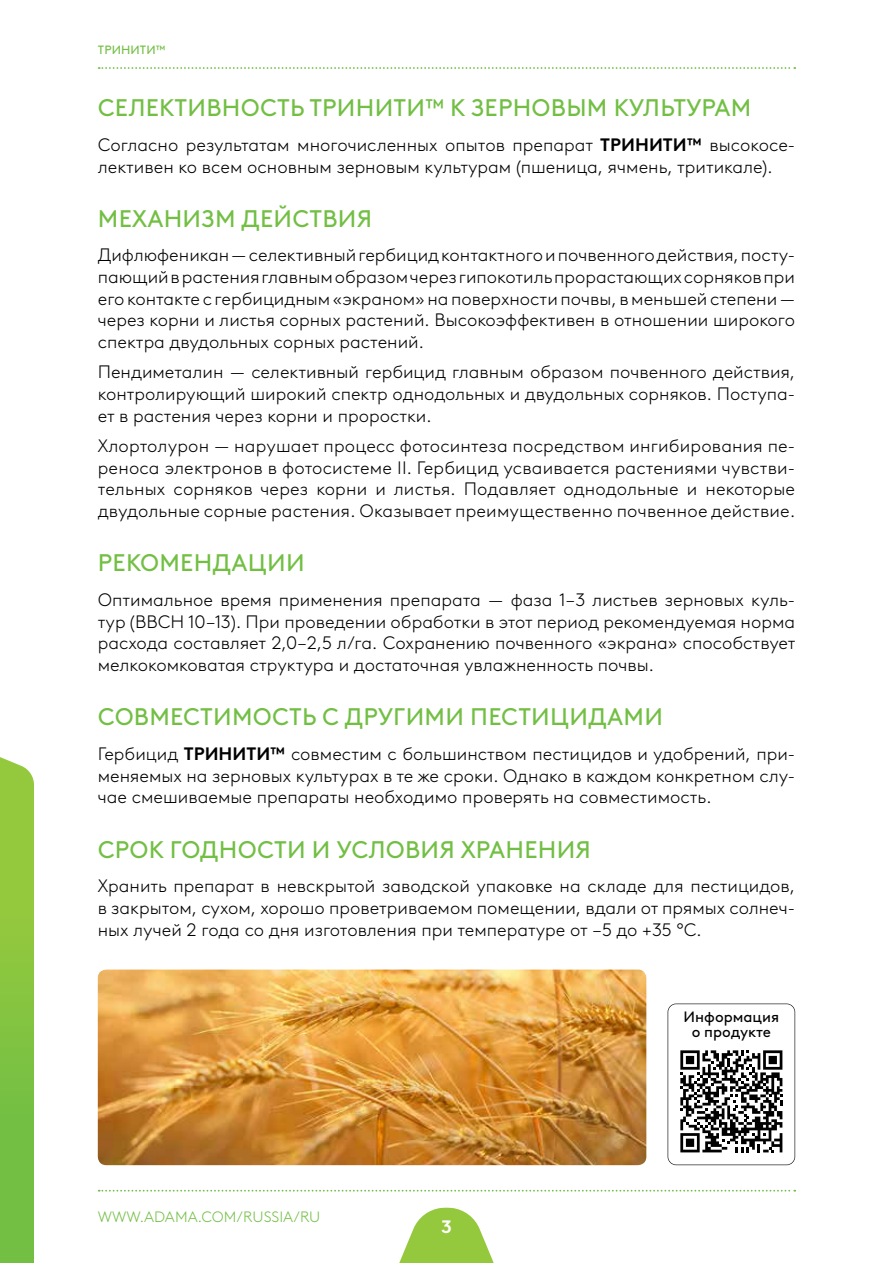
<style>
.page{position:relative;width:893px;height:1263px;background:#fff}
.page>*{position:absolute;margin:0;border:0;box-sizing:border-box;transform-origin:0 0}
.t1{font:24px "Brown LL Pan";letter-spacing:.01em;color:#72bf44}
.t2{font:300 18px/21.8px "Brown LL Pan";color:#000;text-align:justify}
.t3{font:700 18px "Brown LL Pan";color:#fff}
.t4{font:300 15px "Brown LL Pan";color:#72bf44}
.t5{font:15px/15px "Brown LL Pan";color:#000;text-align:center}
.t6{font:12px "Brown LL Pan";color:#72bf44}
.s1{font-weight:700}
</style>
<div class="page">
<svg style="left:668px;top:1003px;width:127px;height:162px"></svg>
<img style="left:98px;top:969px;width:548px;height:196px">
<svg style="left:0;top:757px;width:34px;height:506px;background:#85c443"></svg>
<svg style="left:399px;top:1208px;width:95px;height:55px"></svg>
<svg style="left:99px;top:1190px;width:696px;height:1px"></svg>
<svg style="left:99px;top:67px;width:696px;height:2px"></svg>
<p class="t6" style="left:98px;top:41px;width:69px">Трин ити™</p>
<h1 class="t1" style="left:98px;top:90px;width:63px">СЕЛЕКТИ</h1>
<h1 class="t1" style="left:206px;top:90px;width:119px">ВНОСТЬ ТРИ</h1>
<h1 class="t1" style="left:356px;top:90px;width:36px">НИТИ</h1>
<h1 class="t1" style="left:425px;top:90px;width:328px">™ К ЗЕРНОВЫМ КУЛЬТУРАМ</h1>
<p class="t2" style="left:98px;top:133px;width:526px">Согласно результатам многочисленных опытов препарат <span class="s1">ТРИНИ</span></p>
<p class="t2" style="left:98px;top:133px;width:699px;text-indent:565px"><span class="s1">ТИ™</span> высокосе&shy;лективен ко всем основным зерновым культурам (пшеница, ячмень, тритикале).</p>
<h1 class="t1" style="left:98px;top:201px;width:276px">МЕХАНИЗМ ДЕЙСТВИЯ</h1>
<p class="t2" style="left:98px;top:243px;width:699px">Дифлюфеникан — селективный гербицид контактного и почвенного действия, посту&shy;пающий в растения главным образом через гипокотиль прорастающих сорняков при его контакте с гербицидным «экраном» на поверхности почвы, в меньшей степени — через корни и листья сорных растений. Высокоэффективен в отношении широкого спектра двудольных сорных растений.</p>
<p class="t2" style="left:98px;top:360px;width:699px">Пендиметалин — селективный гербицид главным образом почвенного действия, контролирующий широкий спектр однодольных и двудольных сорняков. Поступа&shy;ет в растения через корни и проростки.</p>
<p class="t2" style="left:98px;top:434px;width:699px">Хлортолурон — нарушает процесс фотосинтеза посредством ингибирования пе&shy;реноса электронов в фотосистеме II. Гербицид усваивается растениями чувстви&shy;тельных сорняков через корни и листья. Подавляет однодольные и некоторые двудольные сорные растения. Оказывает преимущественно почвенное действие.</p>
<h1 class="t1" style="left:98px;top:545px;width:187px">РЕКОМЕНДАЦИИ</h1>
<p class="t2" style="left:98px;top:588px;width:699px">Оптимальное время применения препарата — фаза 1–3 листьев зерновых куль&shy;тур (ВВСН 10–13). При проведении обработки в этот период рекомендуемая норма расхода составляет 2,0–2,5 л/га. Сохранению почвенного «экрана» способствует мелкокомковатая структура и достаточная увлажненность почвы.</p>
<h1 class="t1" style="left:98px;top:699px;width:88px">СОВМЕСТИ</h1>
<h1 class="t1" style="left:232px;top:699px;width:272px">МОСТЬ С ДРУГИ МИ ПЕСТИ</h1>
<h1 class="t1" style="left:550px;top:699px;width:110px">ЦИДАМИ</h1>
<p class="t2" style="left:98px;top:742px;width:110px">Гербицид <span class="s1">ТРИНИ</span></p>
<p class="t2" style="left:98px;top:742px;width:699px;text-indent:149px"><span class="s1">ТИ™</span> совместим с большинством пестицидов и удобрений, при&shy;меняемых на зерновых культурах в те же сроки. Однако в каждом конкретном слу&shy;чае смешиваемые препараты необходимо проверять на совместимость.</p>
<h1 class="t1" style="left:98px;top:831px;width:176px">СРОК ГОДНОСТИ</h1>
<h1 class="t1" style="left:312px;top:831px;width:281px">И УСЛОВИЯ ХРАНЕНИЯ</h1>
<p class="t2" style="left:98px;top:874px;width:699px">Хранить препарат в невскрытой заводской упаковке на складе для пестицидов, в закрытом, сухом, хорошо проветриваемом помещении, вдали от прямых солнеч&shy;ных лучей 2 года со дня изготовления при температуре от –5 до +35 °С.</p>
<p class="t4" style="left:98px;top:1206px;width:224px">WWW.ADAMA.COM/RUSSIA/RU</p>
<p class="t3" style="left:441px;top:1213px;width:12px">3</p>
<p class="t5" style="left:684px;top:1008px;width:97px">Информация о продукте</p>
</div>
